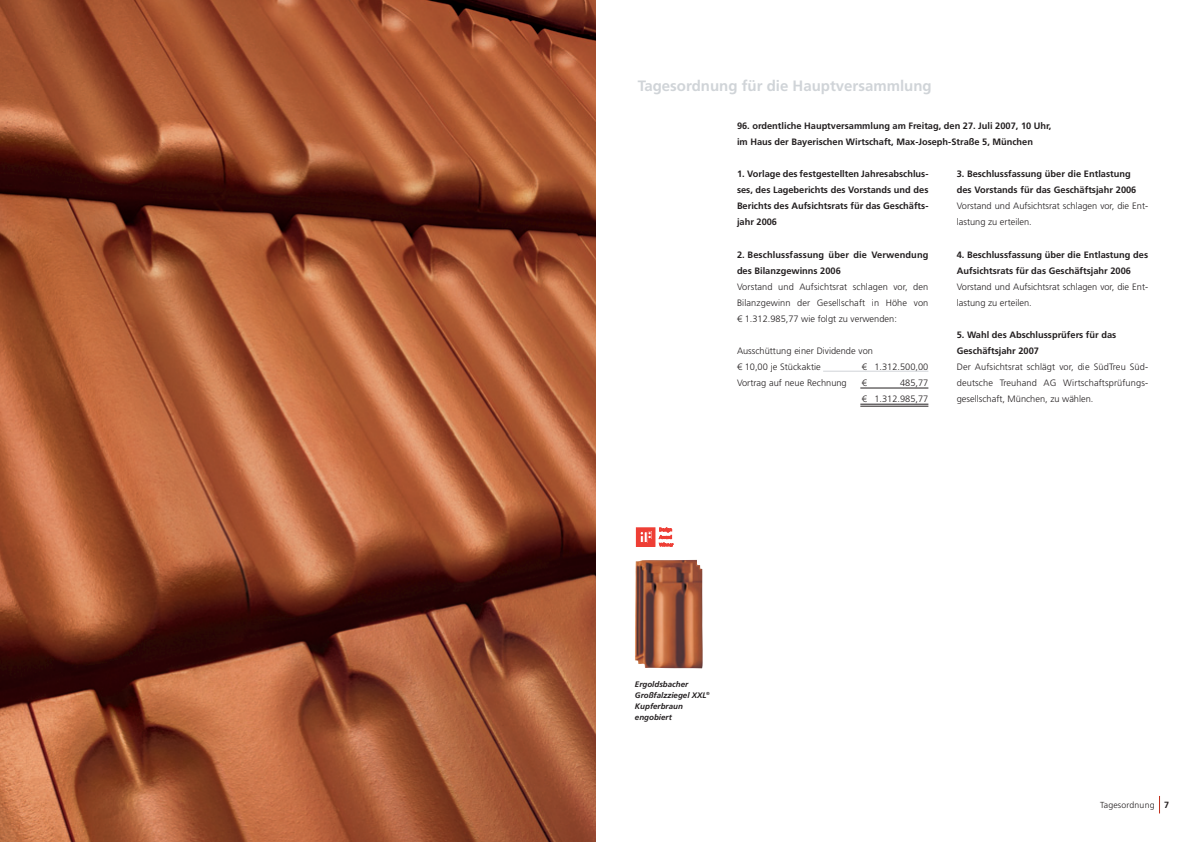
<style>
.page{position:relative;width:1191px;height:842px;background:#fff}
.page>*{position:absolute;margin:0;border:0;box-sizing:border-box;transform-origin:0 0}
.t1{font:700 15px "Frutiger LT";color:#d0d4d8}
.t2{font:700 9.2px/16px "Frutiger LT";color:#231f20}
.t3{font:300 9.2px/16px "Frutiger LT";color:#231f20}
.t4{font:300 8.7px "Frutiger LT";letter-spacing:.02em;color:#231f20}
.t5{font:italic 700 8px/11px "Frutiger LT";color:#231f20}
.s1{font-weight:700;font-size:9px}
</style>
<div class="page">
<svg style="left:1159px;top:796px;width:1px;height:17px"></svg>
<hr style="left:823px;top:371px;width:105px;height:1px;background:#d0d4d8">
<hr style="left:860px;top:388px;width:68px;height:1px;background:#231f20">
<hr style="left:860px;top:404px;width:68px;height:1px;background:#231f20">
<hr style="left:860px;top:406px;width:68px;height:1px;background:#231f20">
<img style="left:0;top:0;width:595px;height:842px">
<img style="left:635px;top:560px;width:67px;height:108px">
<svg style="left:636px;top:528px;width:38px;height:19px"></svg>
<div style="left:636px;top:528px;width:19px;height:18px;background:#ee3e35"></div>
<svg style="left:659px;top:528px;width:14px;height:19px"></svg>
<svg style="left:640px;top:531px;width:11px;height:12px"></svg>
<h1 class="t1" style="left:638px;top:80px;width:295px">Tagesordnung für die Hauptversammlung</h1>
<p class="t2" style="left:737px;top:119px;width:316px">96. ordentliche Hauptversammlung am Freitag, den 27. Juli 2007, 10 Uhr, im Haus der Bayerischen Wirtschaft, Max-Joseph-Straße 5, München</p>
<p class="t2" style="left:737px;top:167px;width:193px;text-align:justify">1. Vorlage des festgestellten Jahresabschlus&shy;ses, des Lageberichts des Vorstands und des Berichts des Aufsichtsrats für das Geschäfts&shy;jahr 2006</p>
<p class="t2" style="left:737px;top:247px;width:193px">2. Beschlussfassung über die Verwendung des Bilanzgewinns 2006</p>
<p class="t3" style="left:737px;top:279px;width:193px;text-align:justify">Vorstand und Aufsichtsrat schlagen vor, den Bilanzgewinn der Gesellschaft in Höhe von € 1.312.985,77 wie folgt zu verwenden:</p>
<p class="t3" style="left:737px;top:343px;width:137px">Ausschüttung einer Dividende von € 10,00 je Stückaktie</p>
<p class="t3" style="left:861px;top:359px;width:68px">€ 1.312.500,00</p>
<p class="t3" style="left:737px;top:375px;width:111px">Vortrag auf neue Rechnung</p>
<p class="t3" style="left:861px;top:375px;width:7px">€</p>
<p class="t3" style="left:861px;top:375px;width:68px;text-align:right">485,77<br>€ 1.312.985,77</p>
<p class="t2" style="left:956px;top:167px;width:181px">3. Beschlussfassung über die Entlastung des Vorstands für das Geschäftsjahr 2006</p>
<p class="t3" style="left:956px;top:199px;width:193px">Vorstand und Aufsichtsrat schlagen vor, die Ent&shy;lastung zu erteilen.</p>
<p class="t2" style="left:956px;top:247px;width:193px">4. Beschlussfassung über die Entlastung des<br>Aufsichtsrats für das Geschäftsjahr 2006</p>
<p class="t3" style="left:956px;top:279px;width:193px">Vorstand und Aufsichtsrat schlagen vor, die Ent&shy;lastung zu erteilen.</p>
<p class="t2" style="left:956px;top:327px;width:161px">5. Wahl des Abschlussprüfers für das<br>Geschäftsjahr 2007</p>
<p class="t3" style="left:956px;top:359px;width:193px;text-align:justify">Der Aufsichtsrat schlägt vor, die SüdTreu Süd&shy;deutsche Treuhand AG Wirtschaftsprüfungs&shy;gesellschaft, München, zu wählen.</p>
<p class="t5" style="left:635px;top:679px;width:76px">Ergoldsbacher<br>Großfalzziegel XXL<sup>®<br></sup>Kupferbraun engobiert</p>
<p class="t4" style="left:1100px;top:802px;width:70px">Tagesordnung <span class="s1">7</span></p>
</div>
